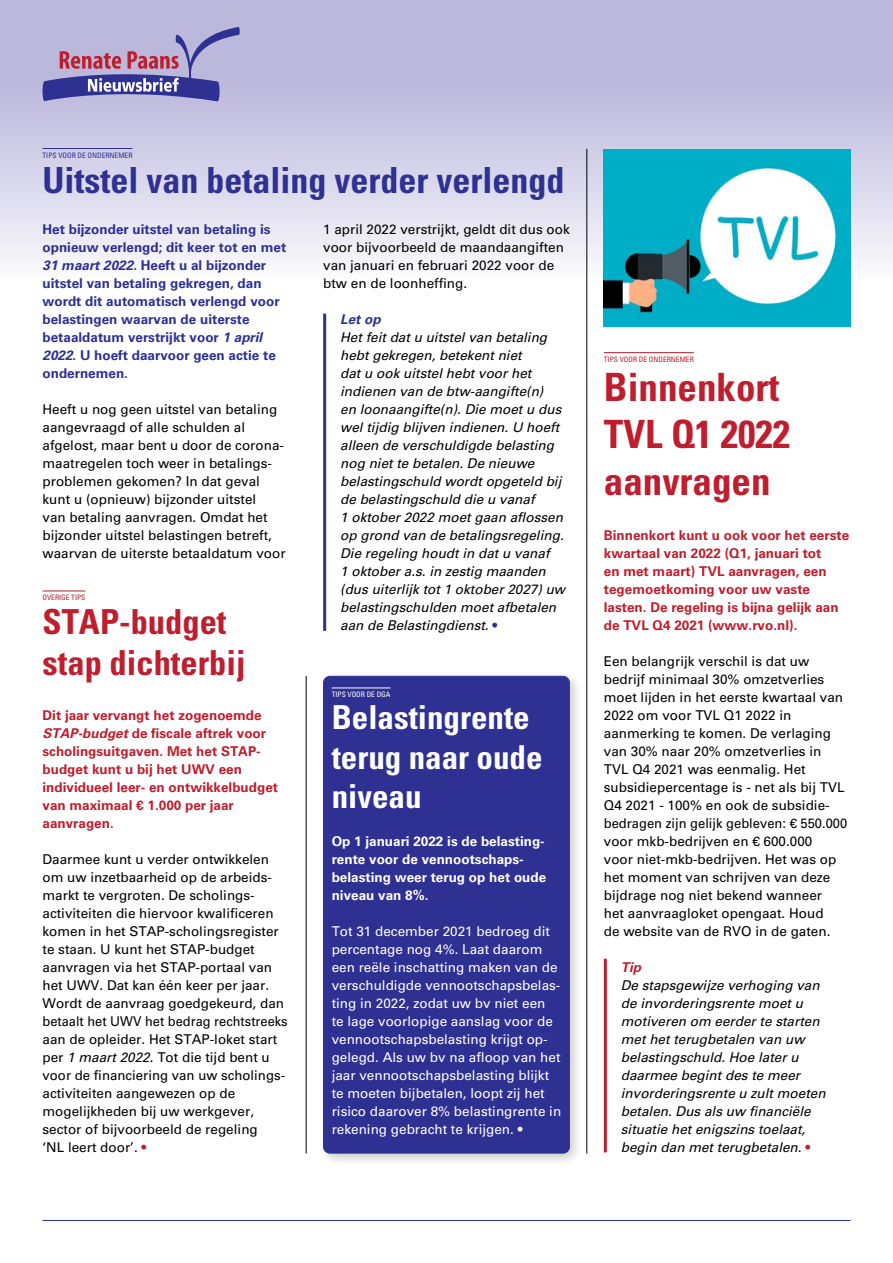
<style>
.page{position:relative;width:893px;height:1263px;background:#fff}
.page>*{position:absolute;margin:0;border:0;box-sizing:border-box;transform-origin:0 0}
.t1{font:700 condensed 39px/46.8px "Univers LT Std";color:#be1e2d}
.t2{font:700 condensed 36px "Univers LT Std";color:#2e3092}
.t3{font:700 condensed 34.5px/41.4px "Univers LT Std";color:#be1e2d}
.t4{font:700 condensed 33px/39.6px "Univers LT Std";color:#fff}
.t5{font:13.5px/18px "Univers LT Std";color:#000}
.t6{font:italic 13.5px/18px "Univers LT Std";color:#000}
.t7{font:13.5px/18px "Univers LT Std";color:#fff}
.t8{font:700 13.5px/18px "Univers LT Std";color:#be1e2d}
.t9{font:700 13.5px/18px "Univers LT Std";color:#2e3092}
.t10{font:700 13.5px/18px "Univers LT Std";color:#fff}
.t11{font:italic 700 13.5px "Univers LT Std";color:#2e3092}
.t12{font:italic 700 13.5px "Univers LT Std";color:#be1e2d}
.t13{font:condensed 7.5px "Univers LT Std";color:#be1e2d}
.t14{font:condensed 7.5px "Univers LT Std";color:#2e3092}
.t15{font:condensed 7.5px "Univers LT Std";color:#fff}
.s1{font-style:italic}
.s2{color:#be1e2d}
.s3{font-style:normal;color:#2e3092}
.s4{font-style:normal;color:#be1e2d}
</style>
<div class="page">
<div style="left:0;top:0;width:893px;height:383px;background:linear-gradient(to bottom,#afabd6,#fff)"></div>
<hr style="left:43px;top:1220px;width:807px;height:1px;background:#2e3092">
<svg style="left:43px;top:27px;width:197px;height:75px;background:#9d91c1"></svg>
<div style="left:318px;top:670px;width:265px;height:497px;background:#000;opacity:.2"></div>
<div style="left:324px;top:676px;width:245px;height:477px;background:#2e3092;border-radius:6px"></div>
<div style="left:323px;top:676px;width:247px;height:477px;border:1px solid #2e3092;border-radius:6px"></div>
<hr style="left:43px;top:148px;width:90px;height:1px;background:#2e3092">
<hr style="left:604px;top:352px;width:90px;height:1px;background:#be1e2d">
<hr style="left:323px;top:314px;width:3px;height:317px;background:#2e3092">
<hr style="left:604px;top:959px;width:3px;height:193px;background:#be1e2d">
<hr style="left:586px;top:149px;width:1px;height:1004px;background:#000">
<hr style="left:306px;top:676px;width:1px;height:477px;background:#000">
<hr style="left:332px;top:687px;width:58px;height:1px;background:#fff">
<hr style="left:43px;top:591px;width:42px;height:1px;background:#be1e2d">
<img style="left:604px;top:149px;width:246px;height:178px">
<p class="t14" style="left:43px;top:150px;width:92px">TIPS VOOR DE ONDERNEMER</p>
<h2 class="t2" style="left:43px;top:158px;width:523px">Uitstel van betaling verder verlengd</h2>
<p class="t9" style="left:43px;top:220px;width:245px">Het bijzonder uitstel van betaling is opnieuw verlengd; dit keer tot en met <span class="s1">31 maart 2022</span>. Heeft u al bijzonder uitstel van betaling gekregen, dan wordt dit automatisch verlengd voor belastingen waarvan de uiterste betaaldatum verstrijkt voor <span class="s1">1 april 2022</span>. U hoeft daarvoor geen actie te ondernemen.</p>
<p class="t5" style="left:43px;top:400px;width:245px">Heeft u nog geen uitstel van betaling aangevraagd of alle schulden al afgelost, maar bent u door de corona&shy;maatregelen toch weer in betalings&shy;problemen gekomen? In dat geval kunt u (opnieuw) bijzonder uitstel<br>van betaling aanvragen. Omdat het bijzonder uitstel belastingen betreft, waarvan de uiterste betaaldatum voor</p>
<p class="t13" style="left:43px;top:592px;width:44px">OVERIGE TIPS</p>
<h3 class="t3" style="left:43px;top:601px;width:205px">STAP-budget stap dichterbij</h3>
<p class="t8" style="left:43px;top:706px;width:237px">Dit jaar vervangt het zogenoemde<br><span class="s1">STAP-budget</span> de fiscale aftrek voor scholingsuitgaven. Met het STAP&shy;budget kunt u bij het UWV een individueel leer- en ontwikkelbudget van maximaal € 1.000 per jaar aanvragen.</p>
<p class="t5" style="left:43px;top:850px;width:247px">Daarmee kunt u verder ontwikkelen om uw inzetbaarheid op de arbeids&shy;markt te vergroten. De scholings&shy;activiteiten die hiervoor kwalificeren komen in het STAP-scholingsregister te staan. U kunt het STAP-budget aanvragen via het STAP-portaal van het UWV. Dat kan één keer per jaar.<br>Wordt de aanvraag goedgekeurd, dan betaalt het UWV het bedrag rechtstreeks aan de opleider. Het STAP-loket start per <span class="s1">1 maart 2022</span>. Tot die tijd bent u voor de financiering van uw scholings&shy;activiteiten aangewezen op de mogelijkheden bij uw werkgever, sector of bijvoorbeeld de regeling<br>‘NL leert door’. <span class="s2">•</span></p>
<p class="t5" style="left:323px;top:220px;width:248px">1 april 2022 verstrijkt, geldt dit dus ook voor bijvoorbeeld de maandaangiften van januari en februari 2022 voor de btw en de loonheffing.</p>
<p class="t11" style="left:340px;top:311px;width:42px">Let op</p>
<p class="t6" style="left:340px;top:328px;width:227px">Het feit dat u uitstel van betaling hebt gekregen, betekent niet<br>dat u ook uitstel hebt voor het indienen van de btw-aangifte(n)<br>en loonaangifte(n). Die moet u dus wel tijdig blijven indienen. U hoeft alleen de verschuldigde belasting nog niet te betalen. De nieuwe belastingschuld wordt opgeteld bij de belastingschuld die u vanaf<br>1 oktober 2022 moet gaan aflossen op grond van de betalingsregeling.<br>Die regeling houdt in dat u vanaf<br>1 oktober a.s. in zestig maanden (dus uiterlijk tot 1 oktober 2027) uw belastingschulden moet afbetalen aan de Belastingdienst. <span class="s3">•</span></p>
<p class="t15" style="left:332px;top:689px;width:60px">TIPS VOOR DE DGA</p>
<h3 class="t4" style="left:332px;top:697px;width:212px">Belastingrente terug naar oude niveau</h3>
<p class="t10" style="left:332px;top:832px;width:216px">Op 1 januari 2022 is de belasting&shy;rente voor de vennootschaps&shy;belasting weer terug op het oude niveau van 8%.</p>
<p class="t7" style="left:332px;top:922px;width:231px">Tot 31 december 2021 bedroeg dit percentage nog 4%. Laat daarom een reële inschatting maken van de verschuldigde vennootschapsbelas&shy;ting in 2022, zodat uw bv niet een<br>te lage voorlopige aanslag voor de vennootschapsbelasting krijgt op&shy;gelegd. Als uw bv na afloop van het jaar vennootschapsbelasting blijkt te moeten bijbetalen, loopt zij het risico daarover 8% belastingrente in rekening gebracht te krijgen. •</p>
<p class="t13" style="left:604px;top:354px;width:92px">TIPS VOOR DE ONDERNEMER</p>
<h1 class="t1" style="left:604px;top:363px;width:188px">Binnenkort<br>TVL Q1 2022 aanvragen</h1>
<p class="t8" style="left:604px;top:526px;width:247px">Binnenkort kunt u ook voor het eerste kwartaal van 2022 (Q1, januari tot<br>en met maart) TVL aanvragen, een tegemoetkoming voor uw vaste lasten. De regeling is bijna gelijk aan de TVL Q4 2021 (www.rvo.nl).</p>
<p class="t5" style="left:604px;top:652px;width:245px">Een belangrijk verschil is dat uw bedrijf minimaal 30% omzetverlies moet lijden in het eerste kwartaal van 2022 om voor TVL Q1 2022 in aanmerking te komen. De verlaging van 30% naar 20% omzetverlies in TVL Q4 2021 was eenmalig. Het subsidiepercentage is - net als bij TVL Q4 2021 - 100% en ook de subsidie&shy;bedragen zijn gelijk gebleven: € 550.000 voor mkb-bedrijven en € 600.000<br>voor niet-mkb-bedrijven. Het was op het moment van schrijven van deze bijdrage nog niet bekend wanneer<br>het aanvraagloket opengaat. Houd<br>de website van de RVO in de gaten.</p>
<p class="t12" style="left:621px;top:959px;width:22px">Tip</p>
<p class="t6" style="left:621px;top:976px;width:206px">De stapsgewijze verhoging van de invorderingsrente moet u motiveren om eerder te starten met het terugbetalen van uw belastingschuld. Hoe later u daarmee begint des te meer invorderingsrente u zult moeten betalen. Dus als uw financiële situatie het enigszins toelaat, begin dan met terugbetalen. <span class="s4">•</span></p>
</div>
